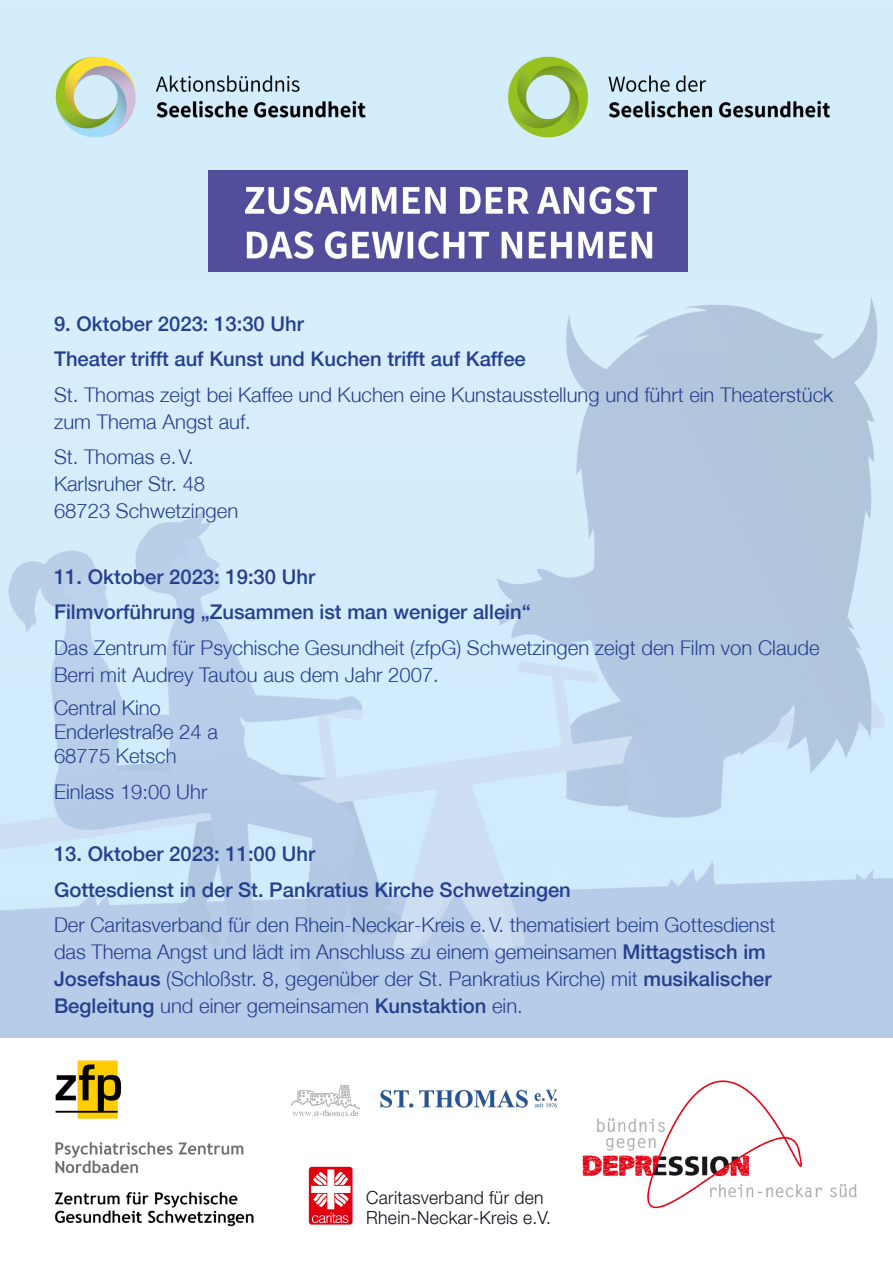
<style>
.page{position:relative;width:893px;height:1263px;background:#fff}
.page>*{position:absolute;margin:0;border:0;box-sizing:border-box;transform-origin:0 0}
.t1{font:300 20.25px/27px "Helvetica Neue";color:#253f8e}
.t2{font:500 20.25px "Helvetica Neue";color:#253f8e}
.t3{font:300 18.15px/19.4px "Helvetica Neue";color:#101118}
.s1{font-weight:500}
</style>
<div class="page">
<div style="left:0;top:0;width:893px;height:281px;background:#d3edfc"></div>
<img style="left:0;top:281px;width:893px;height:756px">
<img style="left:582px;top:1080px;width:275px;height:129px">
<img style="left:54px;top:1060px;width:200px;height:167px">
<div style="left:309px;top:1167px;width:44px;height:57px;background:#e3000e;border-radius:3px"></div>
<svg style="left:311px;top:1169px;width:40px;height:54px"></svg>
<img style="left:292px;top:1085px;width:265px;height:32px">
<img style="left:209px;top:171px;width:479px;height:100px">
<img style="left:0;top:30px;width:402px;height:115px">
<img style="left:487px;top:30px;width:406px;height:115px">
<p class="t2" style="left:54px;top:312px;width:251px">9. Oktober 2023: 13:30 Uhr</p>
<p class="t2" style="left:54px;top:347px;width:473px">Theater trifft auf Kunst und Kuchen trifft auf Kaffee</p>
<p class="t1" style="left:54px;top:381px;width:781px">St. Thomas zeigt bei Kaffee und Kuchen eine Kunstausstellung und führt ein Theaterstück zum Thema Angst auf.</p>
<p class="t1" style="left:54px;top:443px;width:141px">St. Thomas e.V.</p>
<p class="t1" style="left:54px;top:470px;width:153px">Karlsruher Str. 48</p>
<p class="t1" style="left:54px;top:497px;width:186px">68723 Schwetzingen</p>
<p class="t2" style="left:54px;top:564px;width:263px">11. Oktober 2023: 19:30 Uhr</p>
<p class="t2" style="left:54px;top:600px;width:478px">Filmvorführung „Zusammen ist man weniger allein“</p>
<p class="t1" style="left:54px;top:634px;width:767px">Das Zentrum für Psychische Gesundheit (zfpG) Schwetzingen zeigt den Film von Claude<br>Berri mit Audrey Tautou aus dem Jahr 2007.</p>
<p class="t1" style="left:54px;top:693px;width:108px">Central Kino</p>
<p class="t1" style="left:54px;top:718px;width:165px">Enderlestraße 24 a</p>
<p class="t1" style="left:54px;top:742px;width:124px">68775 Ketsch</p>
<p class="t1" style="left:54px;top:777px;width:155px">Einlass 19:00 Uhr</p>
<p class="t2" style="left:54px;top:842px;width:263px">13. Oktober 2023: 11:00 Uhr</p>
<p class="t2" style="left:54px;top:877px;width:518px">Gottesdienst in der St. Pankratius Kirche Schwetzingen</p>
<p class="t1" style="left:54px;top:911px;width:723px">Der Caritasverband für den Rhein-Neckar-Kreis e.V. thematisiert beim Gottesdienst das Thema Angst und lädt im Anschluss zu einem gemeinsamen <span class="s1">Mittagstisch im Josefshaus</span> (Schloßstr. 8, gegenüber der St. Pankratius Kirche) mit <span class="s1">musikalischer Begleitung</span> und einer gemeinsamen <span class="s1">Kunstaktion</span> ein.</p>
<p class="t3" style="left:366px;top:1187px;width:186px">Caritasverband für den<br>Rhein-Neckar-Kreis e.V.</p>
</div>
